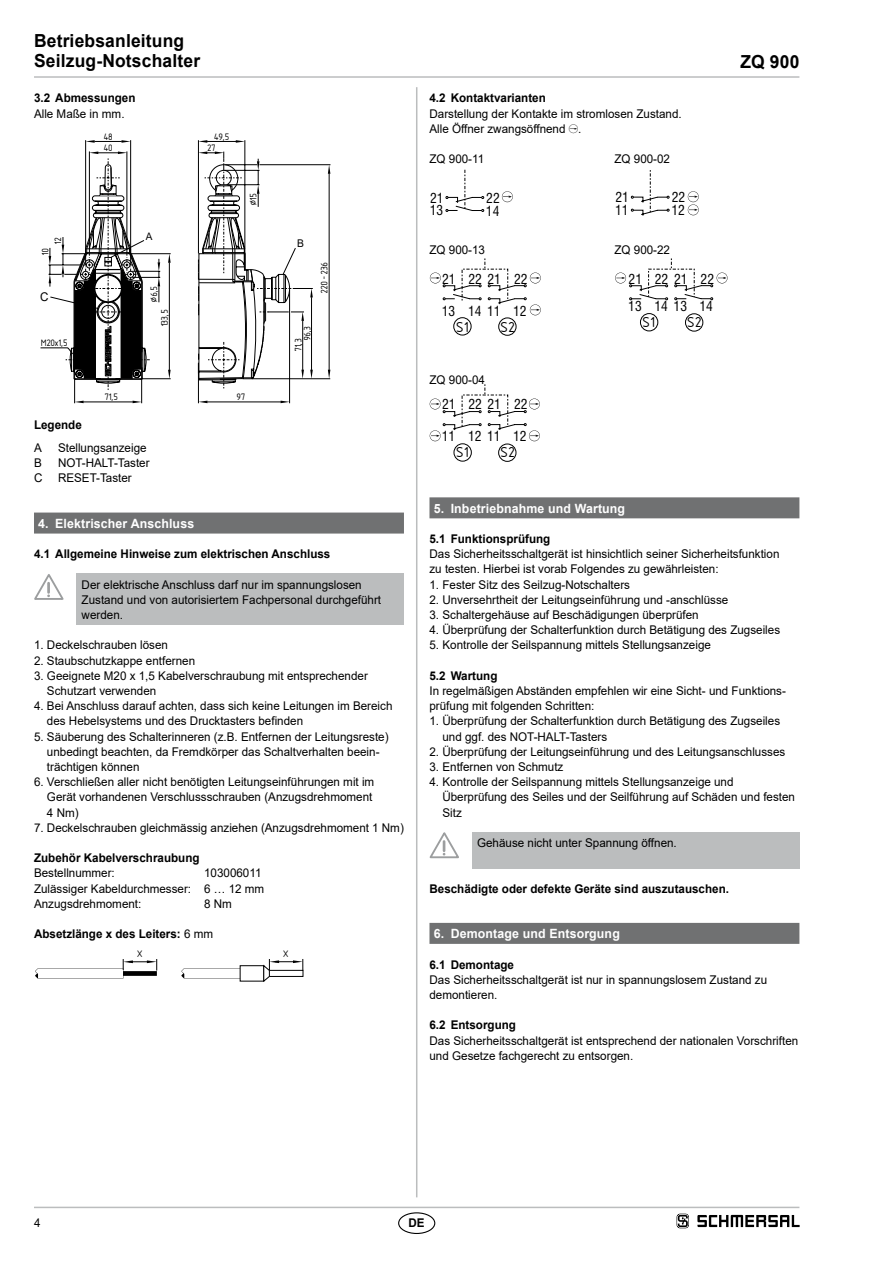
<style>
.page{position:relative;width:893px;height:1263px;background:#fff}
.page>*{position:absolute;margin:0;border:0;box-sizing:border-box;transform-origin:0 0}
.t1{font:22.5px "Isonorm 3098";letter-spacing:.035em;color:#000}
.t2{font:700 18px/20.2px "Arial";letter-spacing:.01em;color:#000}
.t3{font:14.85px "Isonorm 3098";color:#000}
.t4{font:14.55px "Isonorm 3098";color:#000}
.t5{font:condensed 13.5px "Swiss 721 BT";color:#000}
.t6{font:700 12.75px "Arial";letter-spacing:.01em;color:#fff}
.t7{font:12px/15.1px "Arial";color:#000}
.t8{font:700 12px "Arial";color:#000}
.t9{font:10.65px "Arial";color:#000}
.t10{font:10.35px "Arial";color:#000}
.s1{font-weight:400}
</style>
<div class="page">
<hr style="left:34px;top:1207px;width:765px;height:1px;background:#bbbdbe">
<hr style="left:34px;top:76px;width:765px;height:2px;background:#bbbdbe">
<hr style="left:416px;top:87px;width:1px;height:1110px;background:#bbbdbe">
<div style="left:398px;top:1212px;width:37px;height:22px;border:1px solid #000;border-radius:50%"></div>
<div style="left:429px;top:497px;width:370px;height:21px;background:#707172"></div>
<div style="left:429px;top:923px;width:370px;height:21px;background:#707172"></div>
<svg style="left:446px;top:170px;width:38px;height:42px"></svg>
<svg style="left:502px;top:191px;width:11px;height:11px"></svg>
<svg style="left:631px;top:170px;width:38px;height:46px"></svg>
<svg style="left:688px;top:191px;width:11px;height:24px"></svg>
<svg style="left:430px;top:258px;width:111px;height:78px"></svg>
<svg style="left:615px;top:258px;width:112px;height:42px"></svg>
<svg style="left:640px;top:313px;width:63px;height:19px"></svg>
<svg style="left:430px;top:384px;width:110px;height:78px"></svg>
<div style="left:472px;top:832px;width:327px;height:36px;background:#bbbdbe"></div>
<svg style="left:429px;top:832px;width:30px;height:27px"></svg>
<div style="left:34px;top:512px;width:370px;height:21px;background:#707172"></div>
<svg style="left:40px;top:140px;width:290px;height:263px"></svg>
<svg style="left:86px;top:140px;width:45px;height:3px"></svg>
<hr style="left:83px;top:402px;width:50px;height:1px;background:#000">
<svg style="left:133px;top:401px;width:9px;height:2px"></svg>
<svg style="left:75px;top:401px;width:9px;height:2px"></svg>
<hr style="left:207px;top:402px;width:74px;height:1px;background:#000">
<svg style="left:198px;top:401px;width:9px;height:2px"></svg>
<svg style="left:281px;top:401px;width:9px;height:2px"></svg>
<hr style="left:329px;top:173px;width:1px;height:197px;background:#000">
<svg style="left:328px;top:370px;width:2px;height:9px"></svg>
<svg style="left:328px;top:165px;width:2px;height:9px"></svg>
<svg style="left:198px;top:140px;width:47px;height:3px"></svg>
<svg style="left:49px;top:151px;width:264px;height:239px"></svg>
<div style="left:77px;top:574px;width:327px;height:51px;background:#bbbdbe"></div>
<svg style="left:34px;top:574px;width:30px;height:26px"></svg>
<svg style="left:35px;top:959px;width:122px;height:19px"></svg>
<svg style="left:181px;top:959px;width:123px;height:22px"></svg>
<svg style="left:677px;top:1214px;width:12px;height:14px"></svg>
<svg style="left:697px;top:1215px;width:103px;height:12px"></svg>
<h2 class="t2" style="left:34px;top:31px;width:168px">Betriebsanleitung<br>Seilzug-Notschalter</h2>
<p class="t8" style="left:34px;top:90px;width:103px">3.2 Abmessungen</p>
<p class="t7" style="left:34px;top:106px;width:92px">Alle Maße in mm.</p>
<p class="t4" style="left:104px;top:127px;width:10px">48</p>
<p class="t4" style="left:104px;top:138px;width:10px">40</p>
<p class="t4" style="left:214px;top:127px;width:16px">49,5</p>
<p class="t4" style="left:208px;top:138px;width:10px">27</p>
<p class="t4" style="left:243px;top:205px;width:14px;rotate:-90deg">¤15</p>
<p class="t4" style="left:48px;top:244px;width:8px;rotate:-90deg">12</p>
<p class="t4" style="left:35px;top:255px;width:8px;rotate:-90deg">10</p>
<p class="t7" style="left:40px;top:289px;width:10px">C</p>
<p class="t10" style="left:146px;top:229px;width:8px">A</p>
<p class="t4" style="left:144px;top:302px;width:17px;rotate:-90deg">¤6,5</p>
<p class="t9" style="left:297px;top:236px;width:8px">B</p>
<p class="t4" style="left:154px;top:326px;width:19px;rotate:-90deg">133,5</p>
<p class="t4" style="left:297px;top:340px;width:16px;rotate:-90deg">96,3</p>
<p class="t4" style="left:42px;top:333px;width:28px">M20x1,5</p>
<p class="t4" style="left:288px;top:351px;width:15px;rotate:-90deg">71,3</p>
<p class="t4" style="left:314px;top:293px;width:33px;rotate:-90deg">220-236</p>
<p class="t4" style="left:105px;top:387px;width:15px">71,5</p>
<p class="t4" style="left:237px;top:387px;width:10px">97</p>
<p class="t8" style="left:34px;top:417px;width:49px">Legende</p>
<p class="t7" style="left:34px;top:440px;width:9px">A</p>
<p class="t7" style="left:58px;top:440px;width:90px">Stellungsanzeige</p>
<p class="t7" style="left:34px;top:455px;width:9px">B</p>
<p class="t7" style="left:58px;top:455px;width:93px">NOT-HALT-Taster</p>
<p class="t7" style="left:34px;top:470px;width:10px">C</p>
<p class="t7" style="left:58px;top:470px;width:75px">RESET-Taster</p>
<p class="t6" style="left:38px;top:514px;width:157px">4. Elektrischer Anschluss</p>
<p class="t8" style="left:34px;top:546px;width:298px">4.1 Allgemeine Hinweise zum elektrischen Anschluss</p>
<p class="t7" style="left:82px;top:577px;width:301px">Der elektrische Anschluss darf nur im spannungslosen<br>Zustand und von autorisiertem Fachpersonal durchgeführt werden.</p>
<p class="t7" style="left:34px;top:638px;width:135px">1. Deckelschrauben lösen</p>
<p class="t7" style="left:34px;top:653px;width:163px">2. Staubschutzkappe entfernen</p>
<p class="t7" style="left:47px;top:668px;width:322px;text-indent:-13px">3. Geeignete M20 x 1,5 Kabelverschraubung mit entsprechender<br>Schutzart verwenden</p>
<p class="t7" style="left:47px;top:698px;width:347px;text-indent:-13px">4. Bei Anschluss darauf achten, dass sich keine Leitungen im Bereich des Hebelsystems und des Drucktasters befinden</p>
<p class="t7" style="left:47px;top:729px;width:343px;text-indent:-13px">5. Säuberung des Schalterinneren (z.B. Entfernen der Leitungsreste) unbedingt beachten, da Fremdkörper das Schaltverhalten beein&shy;trächtigen können</p>
<p class="t7" style="left:47px;top:774px;width:329px;text-indent:-13px">6. Verschließen aller nicht benötigten Leitungseinführungen mit im<br>Gerät vorhandenen Verschlussschrauben (Anzugsdrehmoment<br>4 Nm)</p>
<p class="t7" style="left:34px;top:820px;width:371px">7. Deckelschrauben gleichmässig anziehen (Anzugsdrehmoment 1 Nm)</p>
<p class="t8" style="left:34px;top:849px;width:167px">Zubehör Kabelverschraubung</p>
<p class="t7" style="left:34px;top:865px;width:82px">Bestellnummer:</p>
<p class="t7" style="left:34px;top:865px;width:232px;text-indent:170px">103006011<br>Zulässiger Kabeldurchmesser: 6 … 12 mm<br>Anzugsdrehmoment:</p>
<p class="t7" style="left:204px;top:896px;width:29px">8 Nm</p>
<p class="t8" style="left:34px;top:925px;width:181px">Absetzlänge x des Leiters: <span class="s1">6 mm</span></p>
<p class="t3" style="left:137px;top:943px;width:7px">X</p>
<p class="t3" style="left:284px;top:943px;width:7px">X</p>
<p class="t8" style="left:429px;top:90px;width:118px">4.2 Kontaktvarianten</p>
<p class="t7" style="left:429px;top:106px;width:254px">Darstellung der Kontakte im stromlosen Zustand.<br>Alle Öffner zwangsöffnend .</p>
<p class="t7" style="left:429px;top:151px;width:56px">ZQ 900-11</p>
<p class="t7" style="left:614px;top:151px;width:57px">ZQ 900-02</p>
<p class="t5" style="left:430px;top:190px;width:15px">21</p>
<p class="t5" style="left:486px;top:190px;width:15px">22</p>
<p class="t5" style="left:430px;top:202px;width:15px">13</p>
<p class="t5" style="left:486px;top:203px;width:15px">14</p>
<p class="t5" style="left:615px;top:189px;width:15px">21</p>
<p class="t5" style="left:615px;top:202px;width:15px">11</p>
<p class="t5" style="left:671px;top:202px;width:15px">12</p>
<p class="t7" style="left:429px;top:242px;width:57px">ZQ 900-13</p>
<p class="t7" style="left:614px;top:242px;width:57px">ZQ 900-22</p>
<p class="t5" style="left:442px;top:271px;width:87px">21 22 21 22</p>
<h1 class="t1" style="left:457px;top:311px;width:14px">S1</h1>
<h1 class="t1" style="left:501px;top:311px;width:16px">S2</h1>
<p class="t5" style="left:442px;top:303px;width:86px">13 14 11 12</p>
<p class="t7" style="left:429px;top:372px;width:57px">ZQ 900-04</p>
<p class="t5" style="left:442px;top:396px;width:87px">21 22 21 22</p>
<h1 class="t1" style="left:457px;top:436px;width:14px">S1</h1>
<h1 class="t1" style="left:501px;top:436px;width:16px">S2</h1>
<p class="t5" style="left:442px;top:428px;width:86px">11 12 11 12</p>
<p class="t5" style="left:629px;top:271px;width:87px">21 22 21 22</p>
<h1 class="t1" style="left:643px;top:306px;width:14px">S1</h1>
<h1 class="t1" style="left:688px;top:306px;width:16px">S2</h1>
<p class="t5" style="left:628px;top:298px;width:86px">13 14 13 14</p>
<h2 class="t2" style="left:740px;top:52px;width:61px">ZQ 900</h2>
<p class="t6" style="left:434px;top:499px;width:193px">5. Inbetriebnahme und Wartung</p>
<p class="t8" style="left:429px;top:530px;width:122px">5.1 Funktionsprüfung</p>
<p class="t7" style="left:429px;top:546px;width:351px">Das Sicherheitsschaltgerät ist hinsichtlich seiner Sicherheitsfunktion zu testen. Hierbei ist vorab Folgendes zu gewährleisten:</p>
<p class="t7" style="left:429px;top:577px;width:202px">1. Fester Sitz des Seilzug-Notschalters</p>
<p class="t7" style="left:429px;top:592px;width:300px">2. Unversehrtheit der Leitungseinführung und -anschlüsse</p>
<p class="t7" style="left:429px;top:607px;width:271px">3. Schaltergehäuse auf Beschädigungen überprüfen</p>
<p class="t7" style="left:429px;top:622px;width:352px">4. Überprüfung der Schalterfunktion durch Betätigung des Zugseiles</p>
<p class="t7" style="left:429px;top:638px;width:283px">5. Kontrolle der Seilspannung mittels Stellungsanzeige</p>
<p class="t8" style="left:429px;top:667px;width:70px">5.2 Wartung</p>
<p class="t7" style="left:429px;top:683px;width:358px">In regelmäßigen Abständen empfehlen wir eine Sicht- und Funktions&shy;prüfung mit folgenden Schritten:</p>
<p class="t7" style="left:442px;top:713px;width:339px;text-indent:-13px">1. Überprüfung der Schalterfunktion durch Betätigung des Zugseiles und ggf. des NOT-HALT-Tasters</p>
<p class="t7" style="left:429px;top:744px;width:357px">2. Überprüfung der Leitungseinführung und des Leitungsanschlusses</p>
<p class="t7" style="left:429px;top:759px;width:135px">3. Entfernen von Schmutz</p>
<p class="t7" style="left:442px;top:774px;width:354px;text-indent:-13px">4. Kontrolle der Seilspannung mittels Stellungsanzeige und<br>Überprüfung des Seiles und der Seilführung auf Schäden und festen<br>Sitz</p>
<p class="t7" style="left:477px;top:835px;width:201px">Gehäuse nicht unter Spannung öffnen.</p>
<p class="t8" style="left:429px;top:880px;width:301px">Beschädigte oder defekte Geräte sind auszutauschen.</p>
<p class="t6" style="left:434px;top:925px;width:188px">6. Demontage und Entsorgung</p>
<p class="t8" style="left:429px;top:956px;width:86px">6.1 Demontage</p>
<p class="t7" style="left:429px;top:972px;width:339px">Das Sicherheitsschaltgerät ist nur in spannungslosem Zustand zu demontieren.</p>
<p class="t8" style="left:429px;top:1017px;width:88px">6.2 Entsorgung</p>
<p class="t7" style="left:429px;top:1033px;width:370px">Das Sicherheitsschaltgerät ist entsprechend der nationalen Vorschriften und Gesetze fachgerecht zu entsorgen.</p>
<p class="t7" style="left:34px;top:1215px;width:8px">4</p>
<p class="t8" style="left:408px;top:1214px;width:18px">DE</p>
</div>
